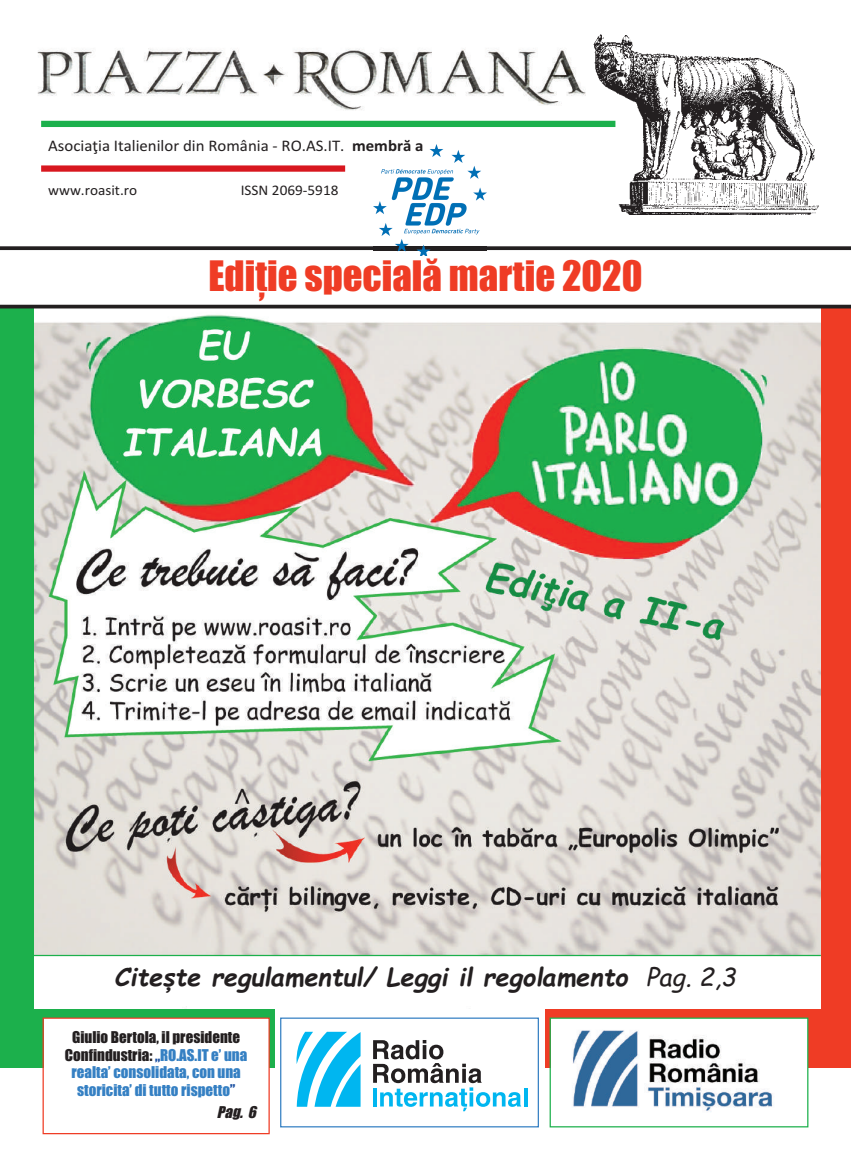
<style>
.page{position:relative;width:851px;height:1170px;background:#fff}
.page>*{position:absolute;margin:0;border:0;box-sizing:border-box;transform-origin:0 0}
.t1{font:38.75px "Impact";color:#ef3c25}
.t2{font:italic 700 25px "Comic Sans MS";color:#231f20}
.t3{font:16.25px "Calibri";color:#231f20;scale:1.04 1}
.t4{font:15px/17.5px "Impact";color:#3580c3;text-align:center}
.t5{font:italic 15px "Impact";color:#231f20}
.t6{font:14.75px "Calibri";color:#231f20;scale:1.04 1}
.s1{font-weight:700}
.s2{font-weight:400}
.s3{color:#231f20}
.s4{color:#1d52a3}
</style>
<div class="page">
<div style="left:545px;top:308px;width:305px;height:759px;background:#ef3c25"></div>
<div style="left:0;top:308px;width:275px;height:759px;background:#1cb04c"></div>
<img style="left:34px;top:308px;width:786px;height:700px">
<div style="left:41px;top:121px;width:574px;height:6px;background:#1cb04c"></div>
<img style="left:37px;top:48px;width:549px;height:62px">
<img style="left:586px;top:34px;width:233px;height:180px">
<div style="left:41px;top:165px;width:304px;height:7px;background:#d8171f"></div>
<svg style="left:0;top:246px;width:850px;height:4px;background:#332f30"></svg>
<hr style="left:0;top:305px;width:850px;height:3px;background:#231f20">
<div style="left:550px;top:1018px;width:257px;height:108px;background:#fff"></div>
<img style="left:573px;top:1030px;width:200px;height:82px">
<div style="left:549px;top:1017px;width:259px;height:110px;border:1px solid #1cb04c"></div>
<img style="left:373px;top:144px;width:113px;height:111px">
<svg style="left:524px;top:1088px;width:3px;height:18px"></svg>
<svg style="left:373px;top:1040px;width:148px;height:71px"></svg>
<svg style="left:296px;top:1031px;width:64px;height:75px"></svg>
<div style="left:280px;top:1017px;width:259px;height:110px;border:1px solid #3580c3"></div>
<div style="left:44px;top:1018px;width:224px;height:114px;background:#fff"></div>
<div style="left:43px;top:1017px;width:227px;height:117px;border:1px solid #ef3c25"></div>
<hr style="left:32px;top:954px;width:788px;height:2px;background:#1cb04c">
<div style="left:43px;top:965px;width:765px;height:40px;background:#fff"></div>
<p class="t3" style="left:48px;top:136px;width:362px">Asociaţia Italienilor din România - RO.AS.IT. <span class="s1">membră a</span></p>
<p class="t6" style="left:48px;top:181px;width:87px">www.roasit.ro</p>
<p class="t6" style="left:241px;top:181px;width:95px">ISSN 2069-5918</p>
<h1 class="t1" style="left:208px;top:255px;width:435px">Ediţie specială martie 2020</h1>
<h2 class="t2" style="left:114px;top:962px;width:623px">Citește regulamentul/ Leggi il regolamento <span class="s2">Pag. 2,3</span></h2>
<p class="t4" style="left:65px;top:1029px;width:184px"><span class="s3">Giulio Bertola, il presidente<br>Confindustria:</span> <span class="s4">„</span>RO.AS.IT e’ una realta’ consolidata, con una storicita’ di tutto rispetto<span class="s4">”</span></p>
<p class="t5" style="left:217px;top:1104px;width:45px">Pag. 6</p>
</div>
